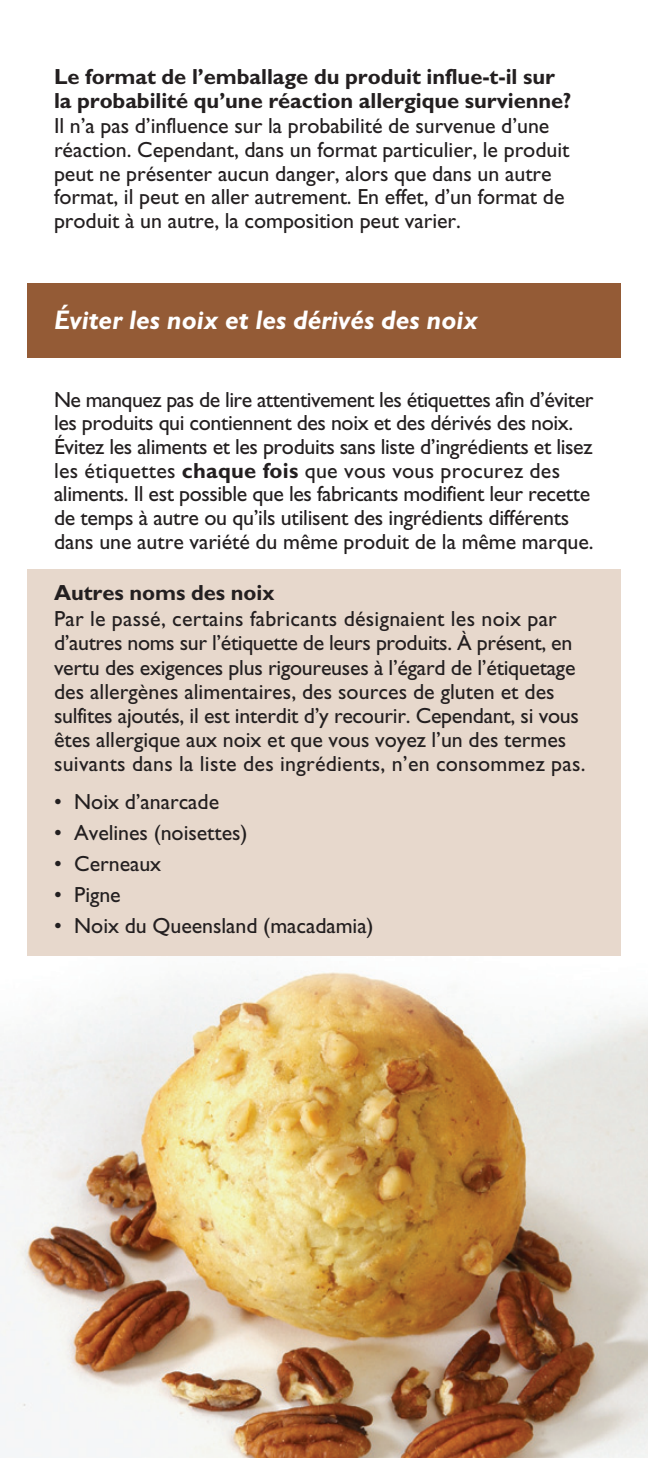
<style>
.page{position:relative;width:648px;height:1458px;background:#fff}
.page>*{position:absolute;margin:0;border:0;box-sizing:border-box;transform-origin:0 0}
.reversed_heading{font:italic 700 27px "Gill Sans";letter-spacing:-.005em;color:#fff}
.body_fra{font:22.05px/23.6px "Gill Sans";letter-spacing:-.005em;color:#231f20}
.body_less_space_bel{font:22.05px/24.3px "Gill Sans";letter-spacing:-.005em;color:#231f20}
.bold_subhead_fra{font:700 22.05px/23.6px "Gill Sans";letter-spacing:-.005em;color:#231f20}
.s1{font-weight:700}
</style>
<div class="page">
<img style="left:0;top:972px;width:648px;height:486px">
<div style="left:27px;top:569px;width:594px;height:387px;background:#e7d8cc"></div>
<div style="left:27px;top:284px;width:594px;height:74px;background:#945b36"></div>
<p class="bold_subhead_fra" style="left:54px;top:65px;width:519px">Le format de l’emballage du produit influe-t-il sur la probabilité qu’une réaction allergique survienne?</p>
<p class="body_fra" style="left:54px;top:114px;width:517px">Il n’a pas d’influence sur la probabilité de survenue d’une réaction. Cependant, dans un format particulier, le produit peut ne présenter aucun danger, alors que dans un autre format, il peut en aller autrement. En effet, d’un format de produit à un autre, la composition peut varier.</p>
<p class="reversed_heading" style="left:54px;top:304px;width:425px">Éviter les noix et les dérivés des noix</p>
<p class="body_fra" style="left:54px;top:388px;width:541px">Ne manquez pas de lire attentivement les étiquettes afin d’éviter les produits qui contiennent des noix et des dérivés des noix.<br>Évitez les aliments et les produits sans liste d’ingrédients et lisez les étiquettes <span class="s1">chaque fois</span> que vous vous procurez des aliments. Il est possible que les fabricants modifient leur recette de temps à autre ou qu’ils utilisent des ingrédients différents dans une autre variété du même produit de la même marque.</p>
<p class="bold_subhead_fra" style="left:54px;top:580px;width:222px">Autres noms des noix</p>
<p class="body_less_space_bel" style="left:54px;top:607px;width:533px">Par le passé, certains fabricants désignaient les noix par d’autres noms sur l’étiquette de leurs produits. À présent, en vertu des exigences plus rigoureuses à l’égard de l’étiquetage des allergènes alimentaires, des sources de gluten et des sulfites ajoutés, il est interdit d’y recourir. Cependant, si vous êtes allergique aux noix et que vous voyez l’un des termes suivants dans la liste des ingrédients, n’en consommez pas.</p>
<p class="body_fra" style="left:54px;top:790px;width:167px">• Noix d’anarcade</p>
<p class="body_fra" style="left:54px;top:821px;width:195px">• Avelines (noisettes)</p>
<p class="body_fra" style="left:54px;top:852px;width:109px">• Cerneaux</p>
<p class="body_fra" style="left:54px;top:883px;width:68px">• Pigne</p>
<p class="body_fra" style="left:54px;top:914px;width:321px">• Noix du Queensland (macadamia)</p>
</div>
